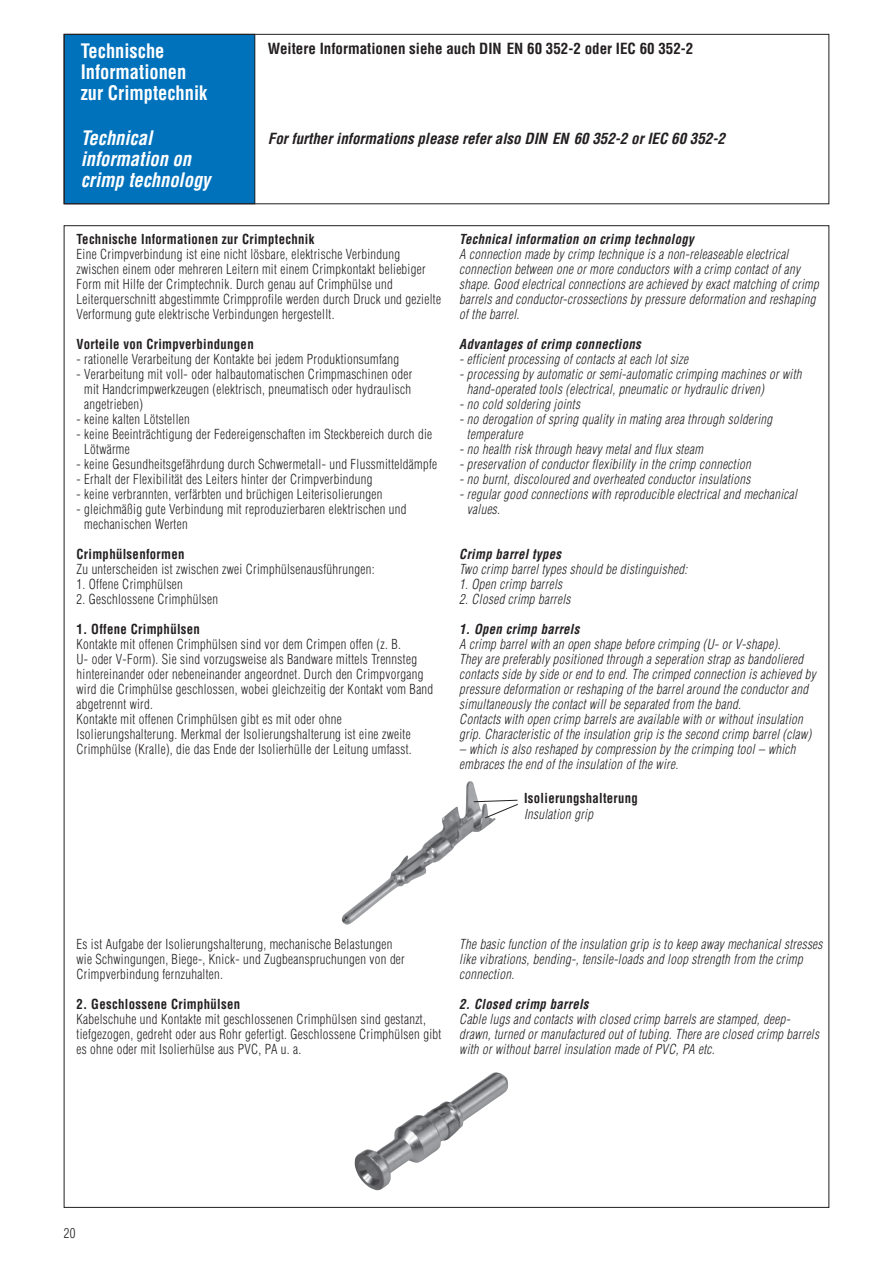
<style>
.page{position:relative;width:893px;height:1263px;background:#fff}
.page>*{position:absolute;margin:0;border:0;box-sizing:border-box;transform-origin:0 0}
.t1{font:700 condensed 19.5px/21px "Helvetica";color:#fff;scale:.95 1}
.t2{font:italic 700 condensed 19.5px/21px "Helvetica";color:#fff;scale:.95 1}
.t3{font:italic 700 condensed 15px "Helvetica";color:#231f20}
.t4{font:700 condensed 15px "Helvetica";color:#231f20}
.t5{font:300 condensed 13.5px/15px "Helvetica";letter-spacing:.025em;color:#231f20;scale:.95 1}
.t6{font:italic 300 condensed 13.5px/15px "Helvetica";letter-spacing:.025em;color:#231f20;scale:.95 1}
.t7{font:700 condensed 13.5px "Helvetica";letter-spacing:.025em;color:#231f20;scale:.95 1}
.t8{font:italic 700 condensed 13.5px "Helvetica";letter-spacing:.025em;color:#231f20;scale:.95 1}
</style>
<div class="page">
<img style="left:355px;top:1072px;width:153px;height:118px">
<div style="left:64px;top:34px;width:191px;height:170px;background:#0072bc"></div>
<img style="left:342px;top:782px;width:154px;height:143px">
<svg style="left:473px;top:800px;width:45px;height:18px"></svg>
<div style="left:64px;top:34px;width:765px;height:170px;border:1px solid #231f20"></div>
<h1 class="t1" style="left:81px;top:40px;width:135px">Technische<br>Informationen zur Crimptechnik</h1>
<h1 class="t2" style="left:81px;top:127px;width:138px">Technical information on crimp technology</h1>
<p class="t4" style="left:268px;top:40px;width:427px">Weitere Informationen siehe auch DIN EN 60 352-2 oder IEC 60 352-2</p>
<p class="t3" style="left:268px;top:130px;width:459px">For further informations please refer also DIN EN 60 352-2 or IEC 60 352-2</p>
<p class="t7" style="left:77px;top:231px;width:252px">Technische Informationen zur Crimptechnik</p>
<p class="t5" style="left:77px;top:247px;width:385px">Eine Crimpverbindung ist eine nicht lösbare, elektrische Verbindung zwischen einem oder mehreren Leitern mit einem Crimpkontakt beliebiger Form mit Hilfe der Crimptechnik. Durch genau auf Crimphülse und Leiterquerschnitt abgestimmte Crimpprofile werden durch Druck und gezielte Verformung gute elektrische Verbindungen hergestellt.</p>
<p class="t7" style="left:77px;top:336px;width:188px">Vorteile von Crimpverbindungen</p>
<p class="t5" style="left:77px;top:352px;width:341px">- rationelle Verarbeitung der Kontakte bei jedem Produktionsumfang</p>
<p class="t5" style="left:84px;top:367px;width:347px;text-align:justify;text-indent:-8px">- Verarbeitung mit voll- oder halbautomatischen Crimpmaschinen oder mit Handcrimpwerkzeugen (elektrisch, pneumatisch oder hydraulisch angetrieben)</p>
<p class="t5" style="left:77px;top:412px;width:121px">- keine kalten Lötstellen</p>
<p class="t5" style="left:84px;top:427px;width:368px;text-indent:-8px">- keine Beeinträchtigung der Federeigenschaften im Steckbereich durch die<br>Lötwärme</p>
<p class="t5" style="left:77px;top:457px;width:381px">- keine Gesundheitsgefährdung durch Schwermetall- und Flussmitteldämpfe</p>
<p class="t5" style="left:77px;top:472px;width:313px">- Erhalt der Flexibilität des Leiters hinter der Crimpverbindung</p>
<p class="t5" style="left:77px;top:487px;width:324px">- keine verbrannten, verfärbten und brüchigen Leiterisolierungen</p>
<p class="t5" style="left:84px;top:502px;width:341px;text-indent:-8px">- gleichmäßig gute Verbindung mit reproduzierbaren elektrischen und mechanischen Werten</p>
<p class="t7" style="left:77px;top:546px;width:115px">Crimphülsenformen</p>
<p class="t5" style="left:77px;top:562px;width:315px">Zu unterscheiden ist zwischen zwei Crimphülsenausführungen:</p>
<p class="t5" style="left:77px;top:577px;width:113px">1. Offene Crimphülsen</p>
<p class="t5" style="left:77px;top:592px;width:151px">2. Geschlossene Crimphülsen</p>
<p class="t7" style="left:77px;top:621px;width:131px">1. Offene Crimphülsen</p>
<p class="t5" style="left:77px;top:637px;width:377px">Kontakte mit offenen Crimphülsen sind vor dem Crimpen offen (z. B.<br>U- oder V-Form). Sie sind vorzugsweise als Bandware mittels Trennsteg hintereinander oder nebeneinander angeordnet. Durch den Crimpvorgang wird die Crimphülse geschlossen, wobei gleichzeitig der Kontakt vom Band abgetrennt wird.<br>Kontakte mit offenen Crimphülsen gibt es mit oder ohne Isolierungshalterung. Merkmal der Isolierungshalterung ist eine zweite Crimphülse (Kralle), die das Ende der Isolierhülle der Leitung umfasst.</p>
<p class="t8" style="left:459px;top:231px;width:248px">Technical information on crimp technology</p>
<p class="t6" style="left:459px;top:247px;width:380px">A connection made by crimp technique is a non-releaseable electrical connection between one or more conductors with a crimp contact of any shape. Good electrical connections are achieved by exact matching of crimp barrels and conductor-crossections by pressure deformation and reshaping of the barrel.</p>
<p class="t8" style="left:459px;top:336px;width:193px">Advantages of crimp connections</p>
<p class="t6" style="left:459px;top:352px;width:242px">- efficient processing of contacts at each lot size</p>
<p class="t6" style="left:467px;top:367px;width:354px;text-indent:-8px">- processing by automatic or semi-automatic crimping machines or with hand-operated tools (electrical, pneumatic or hydraulic driven)</p>
<p class="t6" style="left:459px;top:397px;width:129px">- no cold soldering joints</p>
<p class="t6" style="left:467px;top:412px;width:323px;text-indent:-8px">- no derogation of spring quality in mating area through soldering temperature</p>
<p class="t6" style="left:459px;top:442px;width:258px">- no health risk through heavy metal and flux steam</p>
<p class="t6" style="left:459px;top:457px;width:308px">- preservation of conductor flexibility in the crimp connection</p>
<p class="t6" style="left:459px;top:472px;width:308px">- no burnt, discoloured and overheated conductor insulations</p>
<p class="t6" style="left:467px;top:487px;width:349px;text-indent:-8px">- regular good connections with reproducible electrical and mechanical values.</p>
<p class="t8" style="left:459px;top:546px;width:109px">Crimp barrel types</p>
<p class="t6" style="left:459px;top:562px;width:241px">Two crimp barrel types should be distinguished:</p>
<p class="t6" style="left:459px;top:577px;width:110px">1. Open crimp barrels</p>
<p class="t6" style="left:459px;top:592px;width:119px">2. Closed crimp barrels</p>
<p class="t8" style="left:459px;top:621px;width:128px">1. Open crimp barrels</p>
<p class="t6" style="left:459px;top:637px;width:377px">A crimp barrel with an open shape before crimping (U- or V-shape).<br>They are preferably positioned through a seperation strap as bandoliered contacts side by side or end to end. The crimped connection is achieved by pressure deformation or reshaping of the barrel around the conductor and simultaneously the contact will be separated from the band.<br>Contacts with open crimp barrels are available with or without insulation grip. Characteristic of the insulation grip is the second crimp barrel (claw)</p>
<p class="t6" style="left:459px;top:742px;width:355px">– which is also reshaped by compression by the crimping tool – which embraces the end of the insulation of the wire.</p>
<p class="t7" style="left:524px;top:789px;width:121px">Isolierungshalterung</p>
<p class="t6" style="left:524px;top:806px;width:74px">Insulation grip</p>
<p class="t5" style="left:77px;top:937px;width:347px">Es ist Aufgabe der Isolierungshalterung, mechanische Belastungen wie Schwingungen, Biege-, Knick- und Zugbeanspruchungen von der<br>Crimpverbindung fernzuhalten.</p>
<p class="t7" style="left:77px;top:996px;width:174px">2. Geschlossene Crimphülsen</p>
<p class="t5" style="left:77px;top:1012px;width:385px">Kabelschuhe und Kontakte mit geschlossenen Crimphülsen sind gestanzt, tiefgezogen, gedreht oder aus Rohr gefertigt. Geschlossene Crimphülsen gibt es ohne oder mit Isolierhülse aus PVC, PA u. a.</p>
<p class="t6" style="left:459px;top:937px;width:384px">The basic function of the insulation grip is to keep away mechanical stresses like vibrations, bending-, tensile-loads and loop strength from the crimp connection.</p>
<p class="t8" style="left:459px;top:996px;width:138px">2. Closed crimp barrels</p>
<p class="t6" style="left:459px;top:1012px;width:380px">Cable lugs and contacts with closed crimp barrels are stamped, deep&shy;drawn, turned or manufactured out of tubing. There are closed crimp barrels with or without barrel insulation made of PVC, PA etc.</p>
<p class="t5" style="left:64px;top:1225px;width:14px">20</p>
</div>
